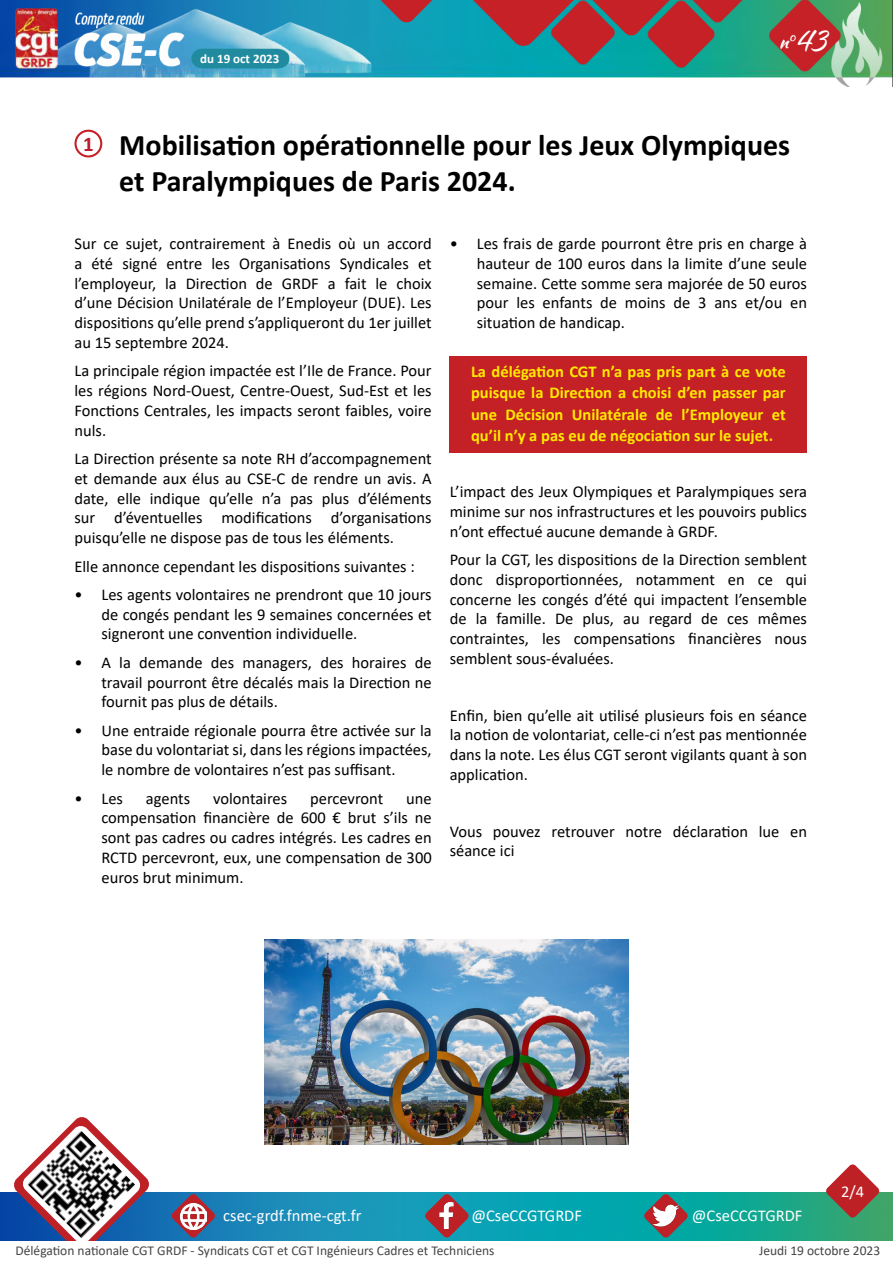
<style>
.page{position:relative;width:893px;height:1263px;background:#fff}
.page>*{position:absolute;margin:0;border:0;box-sizing:border-box;transform-origin:0 0}
.t1{font:36.6px "Alisha";color:#fff}
.t2{font:700 30px/36px "Calibri";color:#000}
.t3{font:700 21px "Calibri";color:#bb1d2c}
.t4{font:16.5px/19.8px "Calibri";color:#000;text-align:justify}
.t5{font:700 16.5px/21px "Calibri";color:#ffeb00;text-align:justify}
.t6{font:16.5px "Calibri";color:#fff}
.t7{font:13.5px "Calibri";color:#464545}
.t8{font:700 13.05px "Calibri";color:#fff}
</style>
<div class="page">
<div style="left:450px;top:356px;width:357px;height:96px;background:#c42126"></div>
<img style="left:0;top:0;width:893px;height:87px">
<img style="left:0;top:1192px;width:893px;height:49px">
<svg style="left:425px;top:1194px;width:44px;height:44px"></svg>
<svg style="left:644px;top:1194px;width:44px;height:44px"></svg>
<svg style="left:826px;top:1164px;width:54px;height:54px"></svg>
<svg style="left:171px;top:1194px;width:44px;height:44px"></svg>
<svg style="left:13px;top:1117px;width:137px;height:124px"></svg>
<img style="left:180px;top:1203px;width:26px;height:26px">
<img style="left:434px;top:1203px;width:25px;height:26px">
<img style="left:653px;top:1203px;width:25px;height:26px">
<img style="left:28px;top:1131px;width:107px;height:107px">
<img style="left:265px;top:940px;width:363px;height:204px">
<div style="left:74px;top:130px;width:28px;height:27px;border:2px solid #c62127;border-radius:50%"></div>
<p class="t8" style="left:200px;top:50px;width:81px">du 19 oct 2023</p>
<h1 class="t1" style="left:798px;top:17px;width:33px">43</h1>
<p class="t3" style="left:83px;top:130px;width:12px">1</p>
<h2 class="t2" style="left:119px;top:126px;width:672px">Mobilisation opérationnelle pour les Jeux Olympiques et Paralympiques de Paris 2024.</h2>
<p class="t4" style="left:74px;top:233px;width:359px">Sur ce sujet, contrairement à Enedis où un accord a été signé entre les Organisations Syndicales et l’employeur, la Direction de GRDF a fait le choix d’une Décision Unilatérale de l’Employeur (DUE). Les dispositions qu’elle prend s’appliqueront du 1er juillet au 15 septembre 2024.</p>
<p class="t4" style="left:74px;top:360px;width:359px">La principale région impactée est l’Ile de France. Pour les régions Nord-Ouest, Centre-Ouest, Sud-Est et les Fonctions Centrales, les impacts seront faibles, voire nuls.</p>
<p class="t4" style="left:74px;top:448px;width:359px">La Direction présente sa note RH d’accompagnement et demande aux élus au CSE-C de rendre un avis. A date, elle indique qu’elle n’a pas plus d’éléments sur d’éventuelles modifications d’organisations puisqu’elle ne dispose pas de tous les éléments.</p>
<p class="t4" style="left:74px;top:556px;width:342px">Elle annonce cependant les dispositions suivantes :</p>
<p class="t4" style="left:101px;top:584px;width:332px;text-indent:-27px">• Les agents volontaires ne prendront que 10 jours de congés pendant les 9 semaines concernées et signeront une convention individuelle.</p>
<p class="t4" style="left:101px;top:652px;width:332px;text-indent:-27px">• A la demande des managers, des horaires de travail pourront être décalés mais la Direction ne fournit pas plus de détails.</p>
<p class="t4" style="left:101px;top:720px;width:332px;text-indent:-27px">• Une entraide régionale pourra être activée sur la base du volontariat si, dans les régions impactées, le nombre de volontaires n’est pas suffisant.</p>
<p class="t4" style="left:74px;top:788px;width:50px">• Les</p>
<p class="t4" style="left:146px;top:788px;width:46px">agents</p>
<p class="t4" style="left:213px;top:788px;width:76px">volontaires</p>
<p class="t4" style="left:310px;top:788px;width:75px">percevront</p>
<p class="t4" style="left:101px;top:788px;width:332px;text-indent:305px">une compensation financière de 600 € brut s’ils ne sont pas cadres ou cadres intégrés. Les cadres en RCTD percevront, eux, une compensation de 300 euros brut minimum.</p>
<p class="t4" style="left:477px;top:233px;width:332px;text-indent:-27px">• Les frais de garde pourront être pris en charge à hauteur de 100 euros dans la limite d’une seule semaine. Cette somme sera majorée de 50 euros pour les enfants de moins de 3 ans et/ou en situation de handicap.</p>
<p class="t5" style="left:471px;top:361px;width:316px">La délégation CGT n’a pas pris part à ce vote puisque la Direction a choisi d’en passer par une Décision Unilatérale de l’Employeur et qu’il n’y a pas eu de négociation sur le sujet.</p>
<p class="t4" style="left:450px;top:481px;width:359px">L’impact des Jeux Olympiques et Paralympiques sera minime sur nos infrastructures et les pouvoirs publics n’ont effectué aucune demande à GRDF.</p>
<p class="t4" style="left:450px;top:549px;width:359px">Pour la CGT, les dispositions de la Direction semblent donc disproportionnées, notamment en ce qui concerne les congés d’été qui impactent l’ensemble de la famille. De plus, au regard de ces mêmes contraintes, les compensations financières nous semblent sous-évaluées.</p>
<p class="t4" style="left:450px;top:705px;width:359px">Enfin, bien qu’elle ait utilisé plusieurs fois en séance la notion de volontariat, celle-ci n’est pas mentionnée dans la note. Les élus CGT seront vigilants quant à son application.</p>
<p class="t4" style="left:450px;top:821px;width:359px">Vous pouvez retrouver notre déclaration lue en séance ici</p>
<p class="t6" style="left:841px;top:1180px;width:25px">2/4</p>
<p class="t6" style="left:223px;top:1204px;width:140px">csec-grdf.fnme-cgt.fr</p>
<p class="t6" style="left:471px;top:1204px;width:112px">@CseCCGTGRDF</p>
<p class="t6" style="left:692px;top:1204px;width:112px">@CseCCGTGRDF</p>
<p class="t7" style="left:759px;top:1241px;width:123px">Jeudi 19 octobre 2023</p>
<p class="t7" style="left:16px;top:1241px;width:480px">Délégation nationale CGT GRDF - Syndicats CGT et CGT Ingénieurs Cadres et Techniciens</p>
</div>
